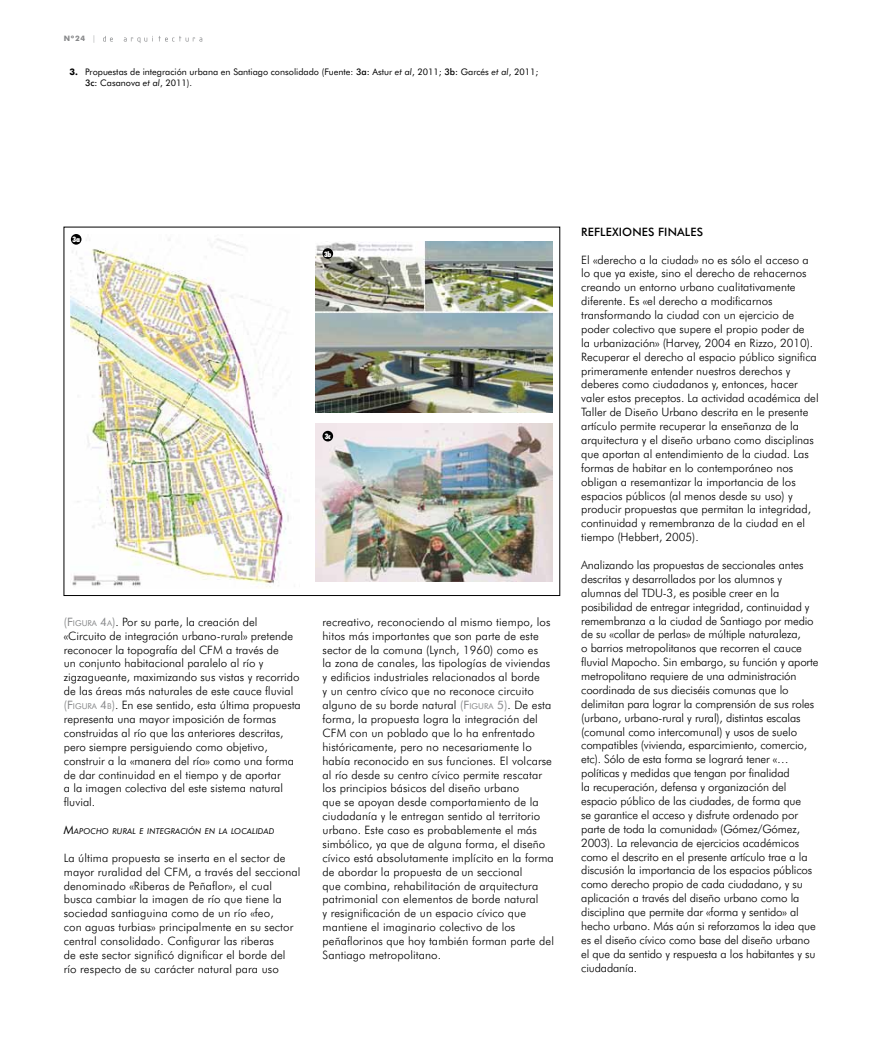
<style>
.page{position:relative;width:886px;height:1046px;background:#fff}
.page>*{position:absolute;margin:0;border:0;box-sizing:border-box;transform-origin:0 0}
.t1{font:300 11.5px/13.9px "Futura BT";color:#000}
.t2{font:500 11.5px "Futura BT";letter-spacing:.01em;color:#000}
.t3{font:9px/10.9px "Futura BT";color:#000}
.t4{font:italic 8.12px "Futura BT";letter-spacing:.015em;color:#000}
.t5{font:900 condensed 7.5px "Futura BT";color:#fff}
.t6{font:700 7.5px "Futura BT";color:#87888a}
.s1{font-weight:300}
.s2{font-weight:700}
.s3{font-weight:500}
.s4{font-style:italic}
.s5{font-weight:400;color:#87888a}
.s6{font-weight:400;font-size:8.12px;color:#87888a}
.s7{font-size:11.5px}
</style>
<div class="page">
<svg style="left:103px;top:36px;width:99px;height:7px"></svg>
<img style="left:71px;top:234px;width:218px;height:354px">
<img style="left:315px;top:241px;width:238px;height:172px">
<img style="left:315px;top:423px;width:238px;height:158px">
<div style="left:71px;top:234px;width:10px;height:10px;background:#000;border-radius:50%"></div>
<div style="left:322px;top:248px;width:11px;height:11px;background:#000;border-radius:50%"></div>
<div style="left:322px;top:431px;width:11px;height:10px;background:#000;border-radius:50%"></div>
<p class="t6" style="left:64px;top:34px;width:34px">Nº24 <span class="s1">|</span></p>
<p class="t3" style="left:85px;top:66px;width:455px;text-indent:-16px"><span class="s2">3.</span> Propuestas de integración urbana en Santiago consolidado (Fuente: <span class="s3">3A:</span> Astur <span class="s4">et al</span>, 2011; <span class="s3">3B:</span> Garcés <span class="s4">et al</span>, 2011;<br><span class="s3">3C:</span> Casanova <span class="s4">et al</span>, 2011).</p>
<p class="t5" style="left:72px;top:235px;width:9px">3a</p>
<p class="t5" style="left:324px;top:249px;width:9px">3b</p>
<p class="t5" style="left:325px;top:432px;width:8px">3c</p>
<p class="t1" style="left:64px;top:614px;width:239px"><span class="s5">(F</span><span class="s6">IGURA</span> <span class="s5">4</span><span class="s6">A</span><span class="s5">)</span>. Por su parte, la creación del «Circuito de integración urbano-rural» pretende reconocer la topografía del CFM a través de<br>un conjunto habitacional paralelo al río y zigzagueante, maximizando sus vistas y recorrido de las áreas más naturales de este cauce fluvial <span class="s5">(F</span><span class="s6">IGURA</span> <span class="s5">4</span><span class="s6">B</span><span class="s5">)</span>. En ese sentido, esta última propuesta representa una mayor imposición de formas construidas al río que las anteriores descritas, pero siempre persiguiendo como objetivo, construir a la «manera del río» como una forma de dar continuidad en el tiempo y de aportar<br>a la imagen colectiva del este sistema natural fluvial.</p>
<p class="t4" style="left:64px;top:826px;width:212px"><span class="s7">M</span>APOCHO RURAL E INTEGRACIÓN EN LA LOCALIDAD</p>
<p class="t1" style="left:64px;top:850px;width:238px">La última propuesta se inserta en el sector de mayor ruralidad del CFM, a través del seccional denominado «Riberas de Peñaflor», el cual busca cambiar la imagen de río que tiene la sociedad santiaguina como de un río «feo,<br>con aguas turbias» principalmente en su sector central consolidado. Configurar las riberas<br>de este sector significó dignificar el borde del río respecto de su carácter natural para uso</p>
<p class="t1" style="left:322px;top:614px;width:233px">recreativo, reconociendo al mismo tiempo, los hitos más importantes que son parte de este sector de la comuna (Lynch, 1960) como es<br>la zona de canales, las tipologías de viviendas y edificios industriales relacionados al borde<br>y un centro cívico que no reconoce circuito alguno de su borde natural <span class="s5">(F</span><span class="s6">IGURA</span> <span class="s5">5)</span>. De esta forma, la propuesta logra la integración del CFM con un poblado que lo ha enfrentado históricamente, pero no necesariamente lo había reconocido en sus funciones. El volcarse al río desde su centro cívico permite rescatar los principios básicos del diseño urbano<br>que se apoyan desde comportamiento de la ciudadanía y le entregan sentido al territorio urbano. Este caso es probablemente el más simbólico, ya que de alguna forma, el diseño cívico está absolutamente implícito en la forma de abordar la propuesta de un seccional<br>que combina, rehabilitación de arquitectura patrimonial con elementos de borde natural<br>y resignificación de un espacio cívico que mantiene el imaginario colectivo de los peñaflorinos que hoy también forman parte del Santiago metropolitano.</p>
<p class="t2" style="left:581px;top:225px;width:123px">REFLEXI ONES FI NALES</p>
<p class="t1" style="left:581px;top:252px;width:239px">El «derecho a la ciudad» no es sólo el acceso a lo que ya existe, sino el derecho de rehacernos creando un entorno urbano cualitativamente diferente. Es «el derecho a modificarnos transformando la ciudad con un ejercicio de poder colectivo que supere el propio poder de<br>la urbanización» (Harvey, 2004 en Rizzo, 2010).<br>Recuperar el derecho al espacio público significa primeramente entender nuestros derechos y deberes como ciudadanos y, entonces, hacer valer estos preceptos. La actividad académica del Taller de Diseño Urbano descrita en le presente artículo permite recuperar la enseñanza de la arquitectura y el diseño urbano como disciplinas que aportan al entendimiento de la ciudad. Las formas de habitar en lo contemporáneo nos obligan a resemantizar la importancia de los espacios públicos (al menos desde su uso) y producir propuestas que permitan la integridad, continuidad y remembranza de la ciudad en el tiempo (Hebbert, 2005).</p>
<p class="t1" style="left:581px;top:557px;width:239px">Analizando las propuestas de seccionales antes descritas y desarrollados por los alumnos y alumnas del TDU-3, es posible creer en la posibilidad de entregar integridad, continuidad y remembranza a la ciudad de Santiago por medio de su «collar de perlas» de múltiple naturaleza,<br>o barrios metropolitanos que recorren el cauce fluvial Mapocho. Sin embargo, su función y aporte metropolitano requiere de una administración coordinada de sus dieciséis comunas que lo delimitan para lograr la comprensión de sus roles (urbano, urbano-rural y rural), distintas escalas (comunal como intercomunal) y usos de suelo compatibles (vivienda, esparcimiento, comercio, etc). Sólo de esta forma se logrará tener «… políticas y medidas que tengan por finalidad<br>la recuperación, defensa y organización del espacio público de las ciudades, de forma que<br>se garantice el acceso y disfrute ordenado por parte de toda la comunidad» (Gómez/Gómez, 2003). La relevancia de ejercicios académicos como el descrito en el presente artículo trae a la discusión la importancia de los espacios públicos como derecho propio de cada ciudadano, y su aplicación a través del diseño urbano como la disciplina que permite dar «forma y sentido» al hecho urbano. Más aún si reforzamos la idea que es el diseño cívico como base del diseño urbano el que da sentido y respuesta a los habitantes y su ciudadanía.</p>
</div>
